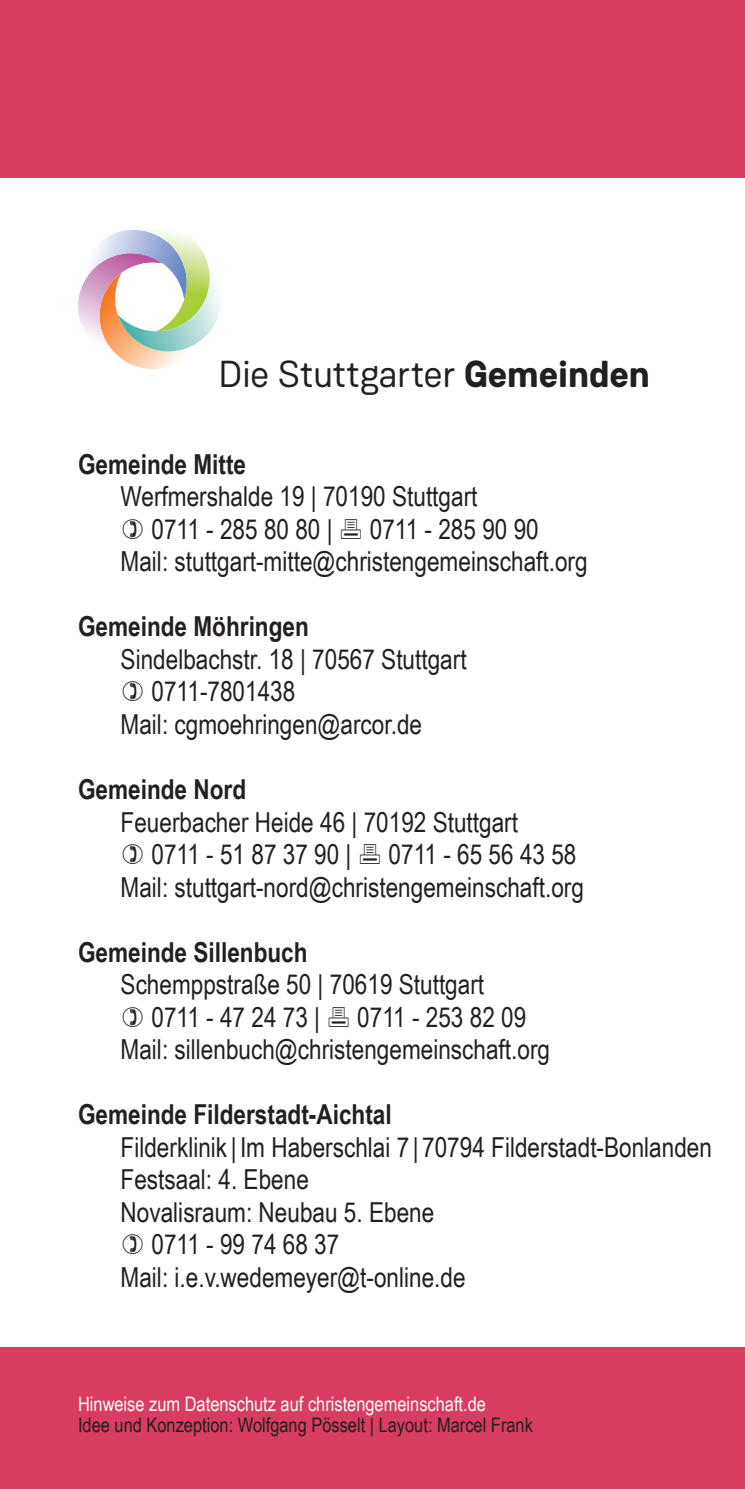
<style>
.page{position:relative;width:745px;height:1489px;background:#fff}
.page>*{position:absolute;margin:0;border:0;box-sizing:border-box;transform-origin:0 0}
.t1{font:37.5px "Weissenhof Grotesk";letter-spacing:-.01em;color:#231f20}
.WW-Standard{font:27.5px/32.5px "Arial Narrow";color:#231f20}
.WW-Standard-2{font:700 27.5px "Arial Narrow";color:#231f20}
.t2{font:20px "Arial Narrow";color:#231f20}
.t3{font:20px "Arial Narrow";color:#fff}
.s1{font-weight:700}
</style>
<div class="page">
<div style="left:0;top:1346px;width:744px;height:142px;background:#d83d61"></div>
<div style="left:0;top:0;width:744px;height:177px;background:#d83d61"></div>
<svg style="left:78px;top:228px;width:143px;height:141px"></svg>
<img style="left:118px;top:314px;width:81px;height:37px">
<img style="left:156px;top:262px;width:54px;height:69px">
<p class="t1" style="left:218px;top:351px;width:432px">Die Stuttgarter <span class="s1">Gemeinden</span></p>
<p class="WW-Standard-2" style="left:78px;top:443px;width:169px">Gemeinde Mitte</p>
<p class="WW-Standard" style="left:120px;top:479px;width:358px">Werfmershalde 19 | 70190 Stuttgart</p>
<p class="WW-Standard" style="left:151px;top:512px;width:183px">0711 - 285 80 80 |</p>
<p class="WW-Standard" style="left:120px;top:512px;width:468px;text-indent:249px">0711 - 285 90 90<br>Mail: stuttgart-mitte@christengemeinschaft.org</p>
<p class="WW-Standard-2" style="left:78px;top:606px;width:232px">Gemeinde Möhringen</p>
<p class="WW-Standard" style="left:120px;top:642px;width:347px">Sindelbachstr. 18 | 70567 Stuttgart</p>
<p class="WW-Standard" style="left:151px;top:674px;width:145px">0711-7801438</p>
<p class="WW-Standard" style="left:120px;top:707px;width:303px">Mail: cgmoehringen@arcor.de</p>
<p class="WW-Standard-2" style="left:78px;top:768px;width:169px">Gemeinde Nord</p>
<p class="WW-Standard" style="left:120px;top:804px;width:398px">Feuerbacher Heide 46 | 70192 Stuttgart</p>
<p class="WW-Standard" style="left:151px;top:837px;width:201px">0711 - 51 87 37 90 |</p>
<p class="WW-Standard" style="left:120px;top:837px;width:464px;text-align:right">0711 - 65 56 43 58<br>Mail: stuttgart-nord@christengemeinschaft.org</p>
<p class="WW-Standard-2" style="left:78px;top:931px;width:231px">Gemeinde Sillenbuch</p>
<p class="WW-Standard" style="left:120px;top:967px;width:365px">Schemppstraße 50 | 70619 Stuttgart</p>
<p class="WW-Standard" style="left:151px;top:999px;width:170px">0711 - 47 24 73 |</p>
<p class="WW-Standard" style="left:120px;top:999px;width:430px;text-indent:236px">0711 - 253 82 09<br>Mail: sillenbuch@christengemeinschaft.org</p>
<p class="WW-Standard-2" style="left:78px;top:1093px;width:315px">Gemeinde Filderstadt-Aichtal</p>
<p class="WW-Standard" style="left:120px;top:1129px;width:592px">Filderklinik | Im Haberschlai 7 | 70794 Filderstadt-Bonlanden</p>
<p class="WW-Standard" style="left:120px;top:1162px;width:190px">Festsaal: 4. Ebene</p>
<p class="WW-Standard" style="left:120px;top:1194px;width:315px">Novalisraum: Neubau 5. Ebene</p>
<p class="WW-Standard" style="left:151px;top:1227px;width:189px">0711 - 99 74 68 37</p>
<p class="WW-Standard" style="left:120px;top:1259px;width:346px">Mail: i.e.v.wedemeyer@t-online.de</p>
<p class="t3" style="left:78px;top:1389px;width:409px">Hinweise zum Datenschutz auf christengemeinschaft.de</p>
<p class="t2" style="left:78px;top:1410px;width:456px">Idee und Konzeption: Wolfgang Pösselt | Layout: Marcel Frank</p>
</div>
